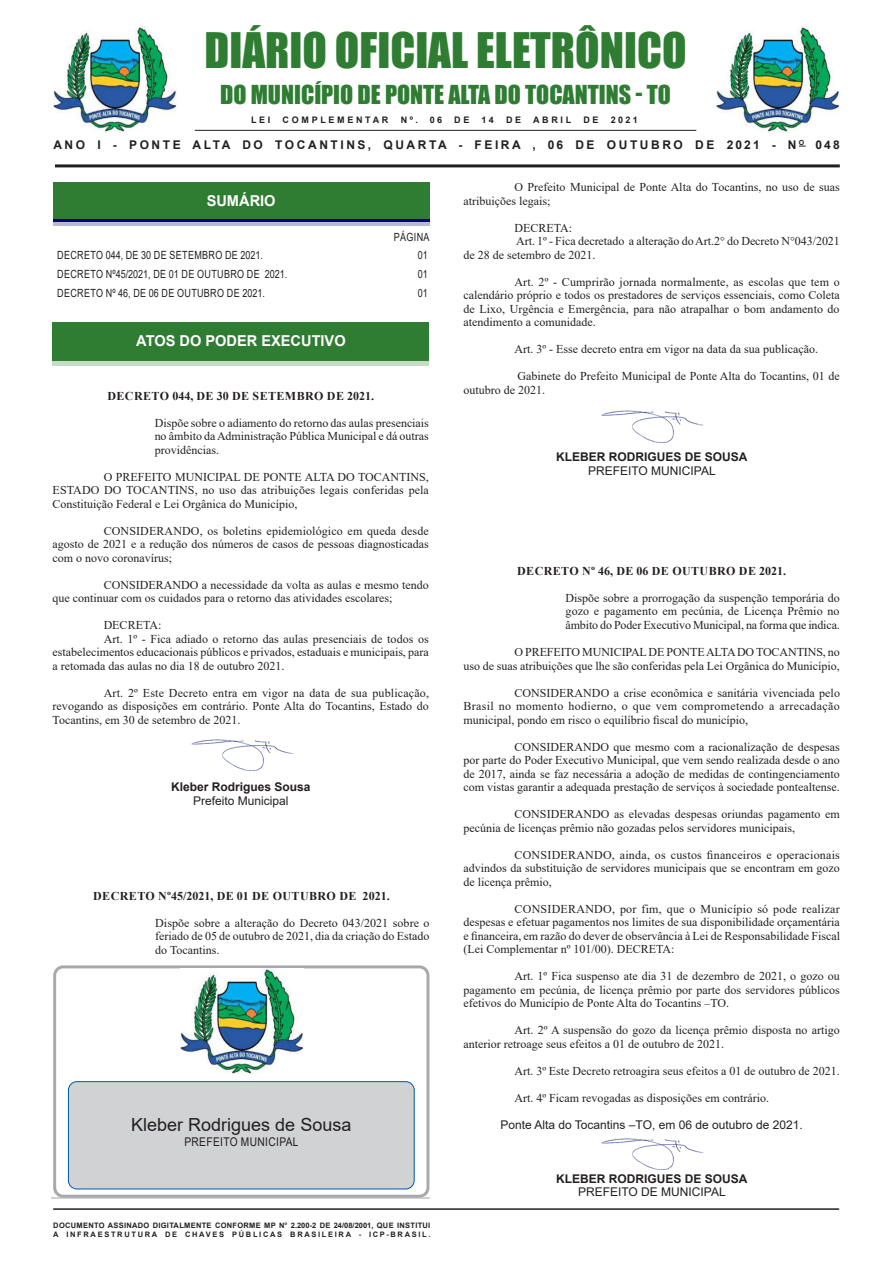
<style>
.page{position:relative;width:893px;height:1263px;background:#fff}
.page>*{position:absolute;margin:0;border:0;box-sizing:border-box;transform-origin:0 0}
.t1{font:45px "Impact";color:#2e7d32}
.t2{font:24px "Impact";color:#2e7d32}
.t3{font:18px "Arial";color:#231f20}
.Chancela{font:700 15px "Arial";color:#fff}
.CORPO_DE_TEXTO{font:12px/13.5px "Times New Roman";color:#231f20;text-align:justify}
.EMENTA{font:12px/13.5px "Times New Roman";letter-spacing:-.005em;color:#231f20;text-align:justify}
.TITULOS{font:700 12px "Times New Roman";letter-spacing:.035em;color:#231f20}
.NOME{font:700 12px "Arial";color:#231f20}
.NOME-2{font:700 12px "Arial";letter-spacing:.215em;color:#231f20}
.CARGO{font:12px "Arial";color:#231f20}
.CIDADE{font:12px "Arial";color:#231f20}
.CIDADE-2{font:12px "Arial";letter-spacing:.035em;color:#231f20;scale:.85 1}
.Sumario{font:11.25px "Arial";letter-spacing:.035em;color:#231f20;scale:.8 1}
.t4{font:700 9px "Arial";letter-spacing:.295em;color:#231f20}
.t5{font:700 7.5px "Arial";letter-spacing:.04em;color:#231f20}
.t6{font:700 7.5px "Arial";letter-spacing:.225em;color:#231f20}
</style>
<div class="page">
<hr style="left:53px;top:1208px;width:786px;height:2px;background:#231f20">
<hr style="left:55px;top:164px;width:785px;height:3px;background:#231f20">
<hr style="left:195px;top:130px;width:501px;height:1px;background:#231f20">
<svg style="left:53px;top:221px;width:376px;height:5px;background:#9393c8"></svg>
<div style="left:53px;top:186px;width:376px;height:35px;background:#000080"></div>
<div style="left:53px;top:183px;width:376px;height:36px;background:#2e7d32"></div>
<div style="left:53px;top:329px;width:376px;height:37px;background:#c4dbc6"></div>
<div style="left:53px;top:326px;width:376px;height:35px;background:#2e7d32"></div>
<div style="left:53px;top:322px;width:376px;height:37px;background:#2e7d32"></div>
<hr style="left:51px;top:1198px;width:378px;height:1px;background:#d1d2d4">
<img style="left:716px;top:27px;width:124px;height:106px">
<img style="left:53px;top:27px;width:123px;height:106px">
<div style="left:53px;top:965px;width:376px;height:233px;border:3px solid #a8a9ad;border-radius:9px"></div>
<div style="left:68px;top:1082px;width:346px;height:107px;background:#d1d2d4;border-radius:9px"></div>
<div style="left:68px;top:1081px;width:346px;height:108px;border:1px solid #0057a8;border-radius:9px"></div>
<img style="left:180px;top:968px;width:123px;height:107px">
<img style="left:601px;top:410px;width:102px;height:32px">
<img style="left:191px;top:739px;width:102px;height:32px">
<img style="left:601px;top:1138px;width:102px;height:32px">
<p class="t1" style="left:205px;top:16px;width:483px">DIÁRIO OFICIAL ELETRÔNICO</p>
<p class="t2" style="left:220px;top:76px;width:452px">DO MUNICÍPIO DE PONTE ALTA DO TOCANTINS - TO</p>
<p class="t4" style="left:251px;top:114px;width:21px">LEI</p>
<p class="t4" style="left:283px;top:114px;width:107px">COMPLEMENTAR</p>
<p class="t4" style="left:401px;top:114px;width:43px">Nº. 06</p>
<p class="t4" style="left:454px;top:114px;width:17px">D E</p>
<p class="t4" style="left:481px;top:114px;width:14px">1 4</p>
<p class="t4" style="left:506px;top:114px;width:17px">D E</p>
<p class="t4" style="left:533px;top:114px;width:40px">ABRIL</p>
<p class="t4" style="left:583px;top:114px;width:17px">D E</p>
<p class="t4" style="left:611px;top:114px;width:29px">2021</p>
<p class="NOME-2" style="left:53px;top:137px;width:788px">ANO I - PONTE ALTA DO TOCANTINS, QUARTA - FEIRA , 06 DE OUTUBRO DE 2021 - N <sup>O</sup> 048</p>
<p class="Chancela" style="left:207px;top:190px;width:70px">SUMÁRIO</p>
<p class="Sumario" style="left:394px;top:229px;width:46px">PÁGINA</p>
<p class="Sumario" style="left:57px;top:248px;width:259px">DECRETO 044, DE 30 DE SETEMBRO DE 2021.</p>
<p class="Sumario" style="left:418px;top:248px;width:14px">01</p>
<p class="Sumario" style="left:57px;top:267px;width:289px">DECRETO Nº45/2021, DE 01 DE OUTUBRO DE 2021.</p>
<p class="Sumario" style="left:418px;top:267px;width:14px">01</p>
<p class="Sumario" style="left:57px;top:286px;width:261px">DECRETO Nº 46, DE 06 DE OUTUBRO DE 2021.</p>
<p class="Sumario" style="left:418px;top:286px;width:14px">01</p>
<p class="Chancela" style="left:136px;top:330px;width:211px">ATOS DO PODER EXECUTIVO</p>
<p class="TITULOS" style="left:107px;top:387px;width:268px">DECRETO 044, DE 30 DE SETEMBRO DE 2021.</p>
<p class="EMENTA" style="left:155px;top:416px;width:276px">Dispõe sobre o adiamento do retorno das aulas presenciais no âmbito da Administração Pública Municipal e dá outras providências.</p>
<p class="CORPO_DE_TEXTO" style="left:53px;top:470px;width:378px;text-indent:51px">O PREFEITO MUNICIPAL DE PONTE ALTA DO TOCANTINS, ESTADO DO TOCANTINS, no uso das atribuições legais conferidas pela Constituição Federal e Lei Orgânica do Município,</p>
<p class="CORPO_DE_TEXTO" style="left:53px;top:524px;width:378px;text-indent:51px">CONSIDERANDO, os boletins epidemiológico em queda desde agosto de 2021 e a redução dos números de casos de pessoas diagnosticadas com o novo coronavírus;</p>
<p class="CORPO_DE_TEXTO" style="left:53px;top:578px;width:378px;text-indent:51px">CONSIDERANDO a necessidade da volta as aulas e mesmo tendo que continuar com os cuidados para o retorno das atividades escolares;</p>
<p class="CORPO_DE_TEXTO" style="left:104px;top:618px;width:59px">DECRETA:</p>
<p class="CORPO_DE_TEXTO" style="left:53px;top:632px;width:378px;text-indent:51px">Art. 1º - Fica adiado o retorno das aulas presenciais de todos os estabelecimentos educacionais públicos e privados, estaduais e municipais, para a retomada das aulas no dia 18 de outubro 2021.</p>
<p class="CORPO_DE_TEXTO" style="left:53px;top:686px;width:378px;text-indent:51px">Art. 2º Este Decreto entra em vigor na data de sua publicação, revogando as disposições em contrário. Ponte Alta do Tocantins, Estado do Tocantins, em 30 de setembro de 2021.</p>
<p class="NOME" style="left:171px;top:779px;width:141px">Kleber Rodrigues Sousa</p>
<p class="CARGO" style="left:193px;top:792px;width:97px">Prefeito Municipal</p>
<p class="TITULOS" style="left:93px;top:887px;width:298px">DECRETO Nº45/2021, DE 01 DE OUTUBRO DE 2021.</p>
<p class="EMENTA" style="left:155px;top:916px;width:276px">Dispõe sobre a alteração do Decreto 043/2021 sobre o feriado de 05 de outubro de 2021, dia da criação do Estado do Tocantins.</p>
<p class="t3" style="left:131px;top:1112px;width:222px">Kleber Rodrigues de Sousa</p>
<p class="CIDADE-2" style="left:184px;top:1133px;width:136px">PREFEITO MUNICIPAL</p>
<p class="t5" style="left:53px;top:1220px;width:379px">DOCUMENTO ASSINADO DIGITALMENTE CONFORME MP N° 2.200-2 DE 24/08/2001, QUE INSTITUI</p>
<p class="t6" style="left:53px;top:1229px;width:379px">A INFRAESTRUTURA DE CHAVES PÚBLICAS BRASILEIRA - ICP-BRASIL.</p>
<p class="CORPO_DE_TEXTO" style="left:463px;top:180px;width:378px;text-indent:51px">O Prefeito Municipal de Ponte Alta do Tocantins, no uso de suas atribuições legais;</p>
<p class="CORPO_DE_TEXTO" style="left:514px;top:220px;width:59px">DECRETA:</p>
<p class="CORPO_DE_TEXTO" style="left:463px;top:234px;width:378px;text-indent:53px">Art. 1º - Fica decretado a alteração do Art.2° do Decreto N°043/2021 de 28 de setembro de 2021.</p>
<p class="CORPO_DE_TEXTO" style="left:463px;top:274px;width:378px;text-indent:51px">Art. 2º - Cumprirão jornada normalmente, as escolas que tem o calendário próprio e todos os prestadores de serviços essenciais, como Coleta de Lixo, Urgência e Emergência, para não atrapalhar o bom andamento do atendimento a comunidade.</p>
<p class="CORPO_DE_TEXTO" style="left:514px;top:342px;width:305px">Art. 3º - Esse decreto entra em vigor na data da sua publicação.</p>
<p class="CORPO_DE_TEXTO" style="left:463px;top:369px;width:378px;text-indent:54px">Gabinete do Prefeito Municipal de Ponte Alta do Tocantins, 01 de outubro de 2021.</p>
<p class="NOME" style="left:556px;top:448px;width:193px">KLEBER RODRIGUES DE SOUSA</p>
<p class="CARGO" style="left:588px;top:462px;width:129px">PREFEITO MUNICIPAL</p>
<p class="TITULOS" style="left:517px;top:562px;width:271px">DECRETO Nº 46, DE 06 DE OUTUBRO DE 2021.</p>
<p class="EMENTA" style="left:566px;top:591px;width:276px">Dispõe sobre a prorrogação da suspenção temporária do gozo e pagamento em pecúnia, de Licença Prêmio no âmbito do Poder Executivo Municipal, na forma que indica.</p>
<p class="CORPO_DE_TEXTO" style="left:463px;top:645px;width:378px;text-align:right">O PREFEITO MUNICIPAL DE PONTE ALTA DO TOCANTINS, no<br>uso de suas atribuições que lhe são conferidas pela Lei Orgânica do Município,</p>
<p class="CORPO_DE_TEXTO" style="left:463px;top:685px;width:378px;text-indent:51px">CONSIDERANDO a crise econômica e sanitária vivenciada pelo Brasil no momento hodierno, o que vem comprometendo a arrecadação municipal, pondo em risco o equilíbrio fiscal do município,</p>
<p class="CORPO_DE_TEXTO" style="left:463px;top:739px;width:378px;text-indent:51px">CONSIDERANDO que mesmo com a racionalização de despesas por parte do Poder Executivo Municipal, que vem sendo realizada desde o ano de 2017, ainda se faz necessária a adoção de medidas de contingenciamento com vistas garantir a adequada prestação de serviços à sociedade pontealtense.</p>
<p class="CORPO_DE_TEXTO" style="left:463px;top:807px;width:378px;text-indent:51px">CONSIDERANDO as elevadas despesas oriundas pagamento em pecúnia de licenças prêmio não gozadas pelos servidores municipais,</p>
<p class="CORPO_DE_TEXTO" style="left:463px;top:847px;width:378px;text-indent:51px">CONSIDERANDO, ainda, os custos financeiros e operacionais advindos da substituição de servidores municipais que se encontram em gozo de licença prêmio,</p>
<p class="CORPO_DE_TEXTO" style="left:463px;top:901px;width:378px;text-indent:51px">CONSIDERANDO, por fim, que o Município só pode realizar despesas e efetuar pagamentos nos limites de sua disponibilidade orçamentária e financeira, em razão do dever de observância à Lei de Responsabilidade Fiscal (Lei Complementar nº 101/00). DECRETA:</p>
<p class="CORPO_DE_TEXTO" style="left:463px;top:969px;width:378px;text-indent:51px">Art. 1º Fica suspenso ate dia 31 de dezembro de 2021, o gozo ou pagamento em pecúnia, de licença prêmio por parte dos servidores públicos efetivos do Município de Ponte Alta do Tocantins –TO.</p>
<p class="CORPO_DE_TEXTO" style="left:463px;top:1023px;width:378px;text-indent:51px">Art. 2º A suspensão do gozo da licença prêmio disposta no artigo anterior retroage seus efeitos a 01 de outubro de 2021.</p>
<p class="CORPO_DE_TEXTO" style="left:514px;top:1063px;width:327px">Art. 3º Este Decreto retroagira seus efeitos a 01 de outubro de 2021.</p>
<p class="CORPO_DE_TEXTO" style="left:514px;top:1090px;width:256px">Art. 4º Ficam revogadas as disposições em contrário.</p>
<p class="CIDADE" style="left:500px;top:1116px;width:304px">Ponte Alta do Tocantins –TO, em 06 de outubro de 2021.</p>
<p class="NOME" style="left:556px;top:1170px;width:193px">KLEBER RODRIGUES DE SOUSA</p>
<p class="CARGO" style="left:578px;top:1183px;width:149px">PREFEITO DE MUNICIPAL</p>
</div>
